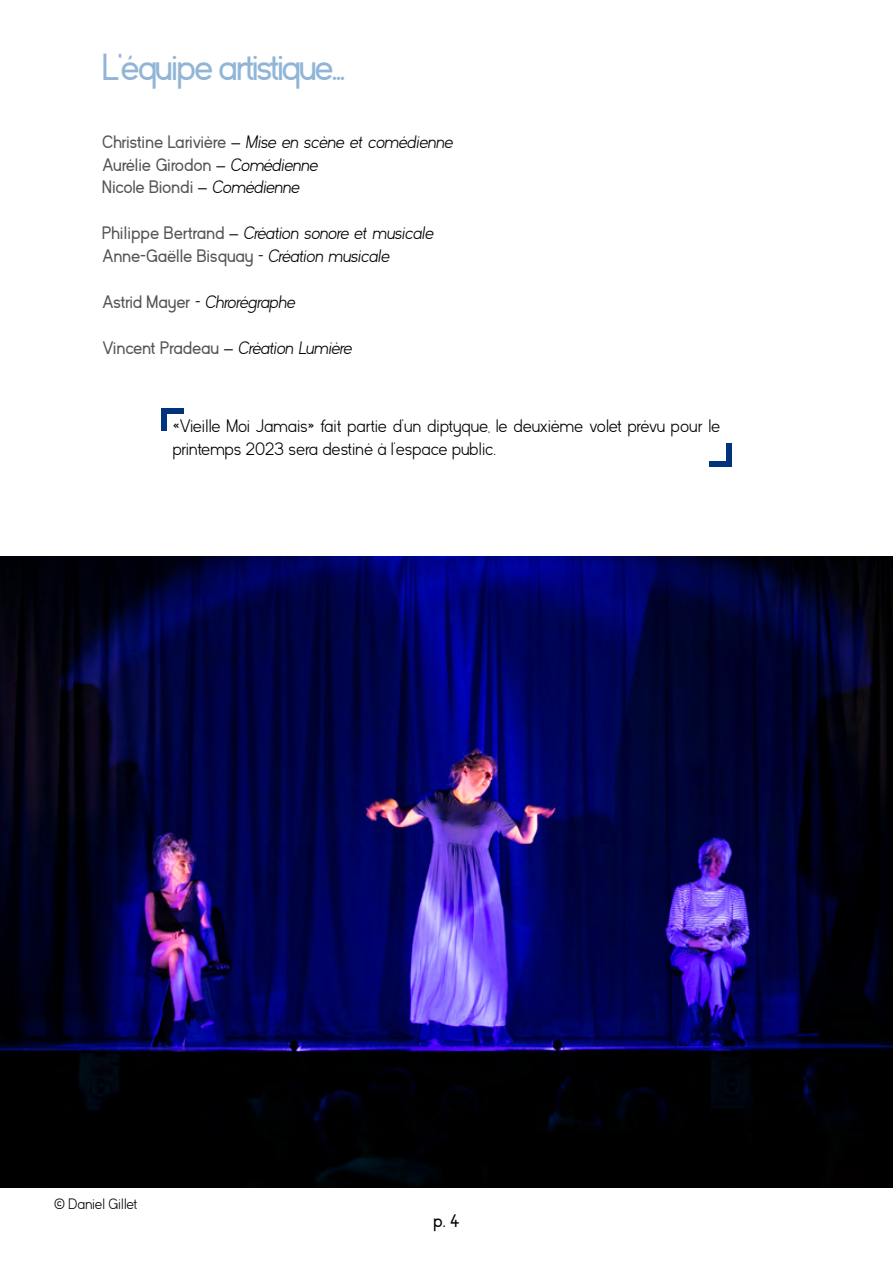
<style>
.page{position:relative;width:893px;height:1263px;background:#fff}
.page>*{position:absolute;margin:0;border:0;box-sizing:border-box;transform-origin:0 0}
.t1{font:37.5px "Kayak Sans";letter-spacing:-.06em;color:#90b5d7}
.t2{font:300 18px/22.5px "Kayak Sans";color:#000}
.t3{font:italic 300 18px/22.5px "Kayak Sans";letter-spacing:-.06em;color:#000}
.t4{font:18px/22.5px "Kayak Sans";color:#555}
.t5{font:italic 300 18px "Kayak Sans";letter-spacing:-.095em;color:#000}
.t6{font:18px "Kayak Sans";color:#000}
.t7{font:300 15px "Kayak Sans";letter-spacing:.01em;color:#000}
.s1{font-weight:300;color:#000}
.s2{font-weight:300;font-style:italic;color:#000}
.s3{font-weight:400;font-style:normal;color:#555}
.s4{font-style:normal}
</style>
<div class="page">
<img style="left:0;top:556px;width:893px;height:631px">
<div style="left:162px;top:409px;width:5px;height:22px;background:#01337d"></div>
<div style="left:162px;top:409px;width:22px;height:5px;background:#01337d"></div>
<div style="left:726px;top:444px;width:5px;height:22px;background:#01337d"></div>
<div style="left:709px;top:461px;width:22px;height:5px;background:#01337d"></div>
<h1 class="t1" style="left:102px;top:46px;width:245px">L’équipe artistique...</h1>
<p class="t4" style="left:102px;top:131px;width:353px">Christine Larivière <span class="s1">–</span> <span class="s2">Mise en scène et comédienne<br></span>Aurélie Girodon <span class="s1">–</span> <span class="s2">Comédienne<br></span>Nicole Biondi <span class="s1">–</span> <span class="s2">Comédienne</span></p>
<p class="t3" style="left:102px;top:222px;width:334px"><span class="s3">Philippe Bertrand</span> <span class="s4">–</span> Création sonore et musicale<br><span class="s3">Anne-Gaëlle Bisquay</span> <span class="s4">-</span> Création musicale</p>
<p class="t5" style="left:102px;top:292px;width:195px"><span class="s3">Astrid Mayer</span> <span class="s4">-</span> Chrorégraphe</p>
<p class="t3" style="left:102px;top:337px;width:252px"><span class="s3">Vincent Pradeau</span> <span class="s4">–</span> Création Lumière</p>
<p class="t2" style="left:173px;top:415px;width:549px">«Vieille Moi Jamais» fait partie d’un diptyque, le deuxième volet prévu pour le printemps 2023 sera destiné à l’espace public.</p>
<p class="t7" style="left:54px;top:1195px;width:85px">© Daniel Gillet</p>
<p class="t6" style="left:433px;top:1210px;width:28px">p. 4</p>
</div>
